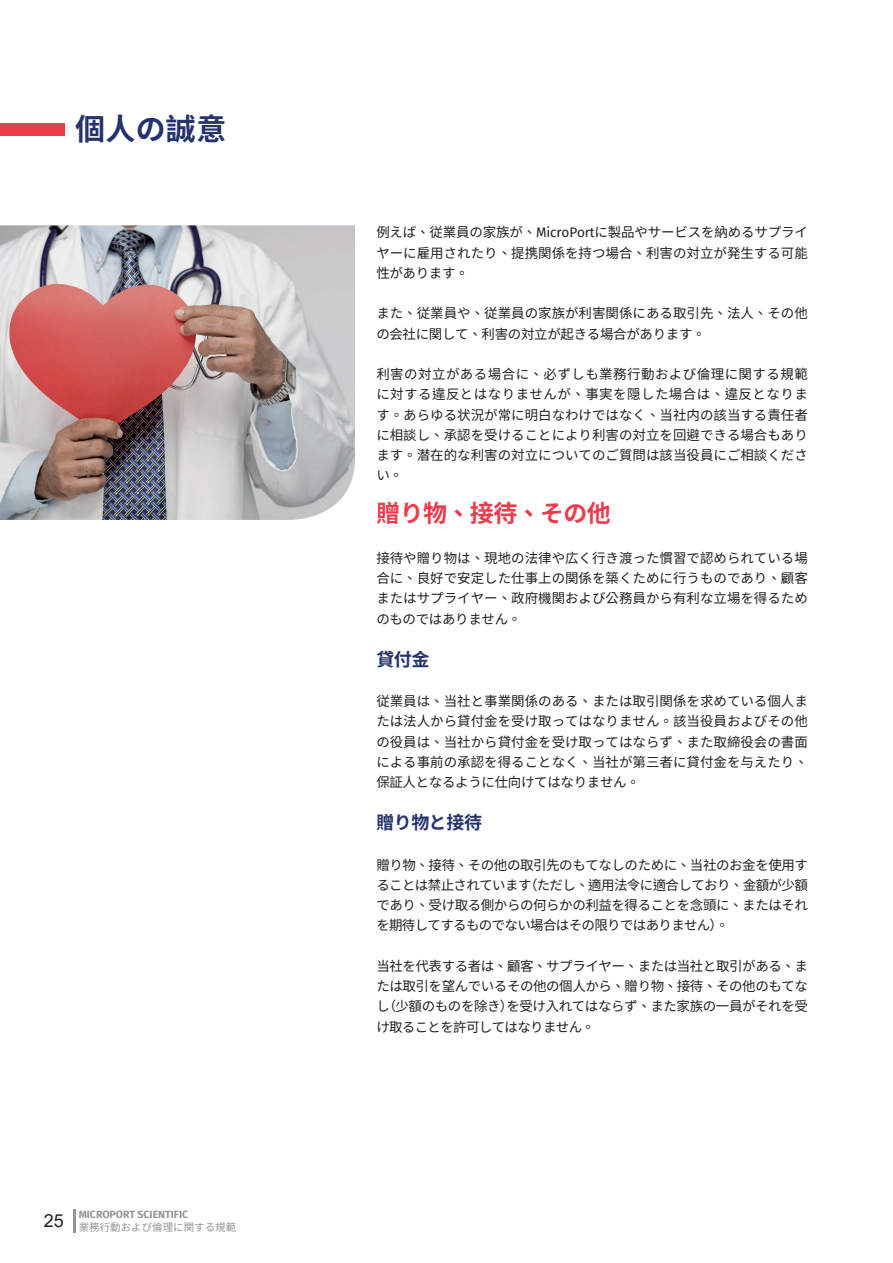
<style>
.page{position:relative;width:893px;height:1263px;background:#fff}
.page>*{position:absolute;margin:0;border:0;box-sizing:border-box;transform-origin:0 0}
.t1{font:700 30px "Noto Sans CJ Ktc";letter-spacing:.015em;color:#24326d}
.t2{font:700 24px "Noto Sans CJ Ktc";letter-spacing:-.025em;color:#ec3c4b}
.t3{font:700 18px "Noto Sans CJ Ktc";letter-spacing:-.025em;color:#24326d}
.t4{font:13.5px/20.2px "Noto Sans CJ Ktc";color:#231f20;text-align:justify}
.t5{font:700 10.5px "Fira Sans";color:#939598}
.t6{font:10.5px "Noto Sans CJ Ktc";color:#939598}
.s1{font-family:"Fira Sans"}
</style>
<div class="page">
<hr style="left:73px;top:1209px;width:3px;height:23px;background:#939598">
<div style="left:0;top:124px;width:64px;height:12px;background:#ec3c4b"></div>
<img style="left:0;top:225px;width:355px;height:295px">
<h1 class="t1" style="left:75px;top:112px;width:153px">個人の誠意</h1>
<p class="t5" style="left:79px;top:1206px;width:111px">MICROPORT SCIENTIFIC</p>
<p class="t6" style="left:44px;top:1221px;width:194px"><sup>25</sup> 業務行動および倫理に関する規範</p>
<p class="t4" style="left:376px;top:222px;width:433px">例えば、従業員の家族が、<span class="s1">MicroPort</span>に製品やサービスを納めるサプライヤーに雇用されたり、提携関係を持つ場合、利害の対立が発生する可能性があります。</p>
<p class="t4" style="left:376px;top:303px;width:433px">また、従業員や、従業員の家族が利害関係にある取引先、法人、その他の会社に関して、利害の対立が起きる場合があります。</p>
<p class="t4" style="left:376px;top:364px;width:433px">利害の対立がある場合に、必ずしも業務行動および倫理に関する規範に対する違反とはなりませんが、事実を隠した場合は、違反となります。あらゆる状況が常に明白なわけではなく、当社内の該当する責任者に相談し、承認を受けることにより利害の対立を回避できる場合もあります。潜在的な利害の対立についてのご質問は該当役員にご相談ください。</p>
<h2 class="t2" style="left:376px;top:500px;width:236px">贈り物、接待、その他</h2>
<p class="t4" style="left:376px;top:548px;width:433px">接待や贈り物は、現地の法律や広く行き渡った慣習で認められている場合に、良好で安定した仕事上の関係を築くために行うものであり、顧客またはサプライヤー、政府機関および公務員から有利な立場を得るためのものではありません。</p>
<h3 class="t3" style="left:376px;top:649px;width:55px">貸付金</h3>
<p class="t4" style="left:376px;top:691px;width:433px">従業員は、当社と事業関係のある、または取引関係を求めている個人または法人から貸付金を受け取ってはなりません。該当役員およびその他の役員は、当社から貸付金を受け取ってはならず、また取締役会の書面による事前の承認を得ることなく、当社が第三者に貸付金を与えたり、保証人となるように仕向けてはなりません。</p>
<h3 class="t3" style="left:376px;top:812px;width:107px">贈り物と接待</h3>
<p class="t4" style="left:376px;top:855px;width:433px">贈り物、接待、その他の取引先のもてなしのために、当社のお金を使用することは禁止されています（ただし、適用法令に適合しており、金額が少額であり、受け取る側からの何らかの利益を得ることを念頭に、またはそれを期待してするものでない場合はその限りではありません）。</p>
<p class="t4" style="left:376px;top:956px;width:433px">当社を代表する者は、顧客、サプライヤー、または当社と取引がある、または取引を望んでいるその他の個人から、贈り物、接待、その他のもてなし（少額のものを除き）を受け入れてはならず、また家族の一員がそれを受け取ることを許可してはなりません。</p>
</div>
